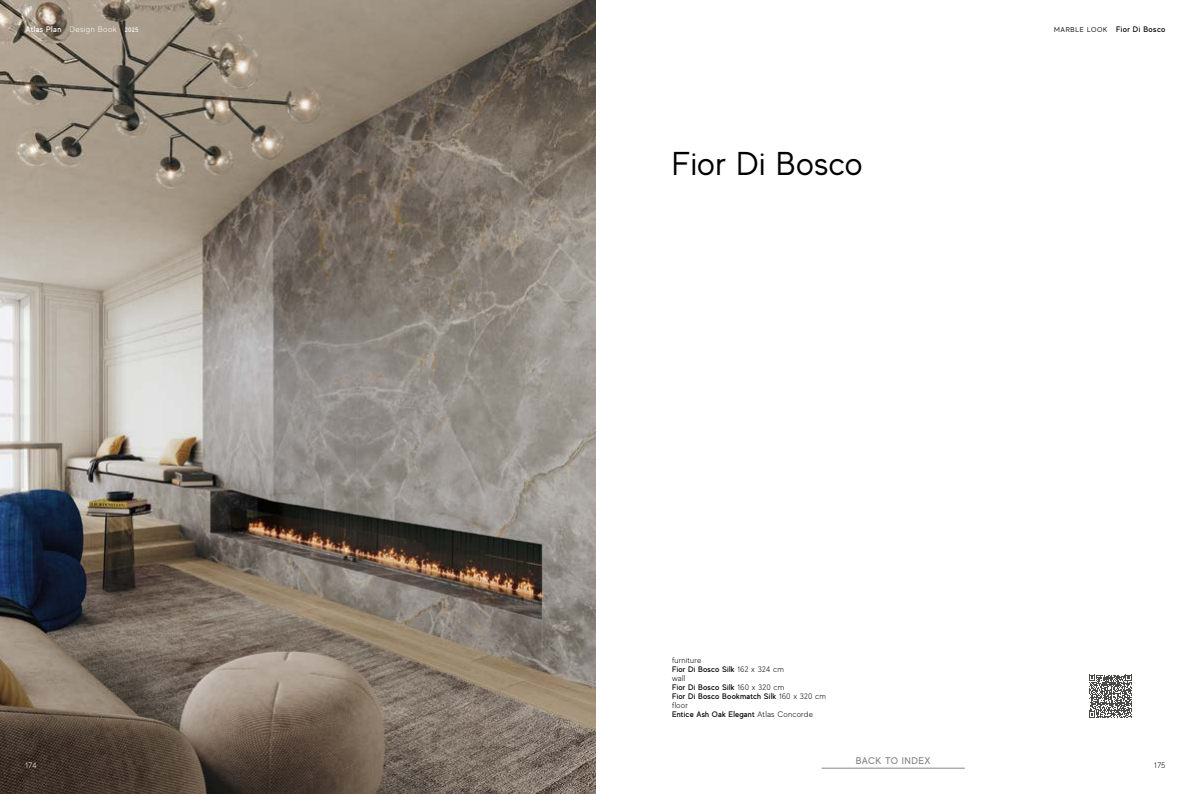
<style>
.page{position:relative;width:1191px;height:794px;background:#fff}
.page>*{position:absolute;margin:0;border:0;box-sizing:border-box;transform-origin:0 0}
.t1{font:33px "MADE Evolve Sans";letter-spacing:.015em;color:#000}
.t2{font:500 9.7px "MADE Evolve Sans";letter-spacing:.05em;color:#878787}
.t3{font:500 8px/9px "MADE Evolve Sans";letter-spacing:.03em;color:#000}
.t4{font:300 8px "MADE Evolve Sans";letter-spacing:.04em;color:#fff}
.t5{font:500 8px "MADE Evolve Sans";letter-spacing:.05em;color:#000}
.t6{font:300 8px "MADE Evolve Sans";color:#000}
.s1{font-weight:500}
.s2{font-weight:500;font-size:6.5px}
.s3{font-weight:300}
.s4{font-weight:400;font-size:7px}
</style>
<div class="page">
<img style="left:0;top:0;width:595px;height:794px">
<svg style="left:1089px;top:675px;width:42px;height:42px"></svg>
<hr style="left:821px;top:768px;width:143px;height:1px;background:#878787">
<p class="t4" style="left:26px;top:24px;width:114px"><span class="s1">Atlas Plan</span> Design Book <span class="s2">2025</span></p>
<h1 class="t1" style="left:672px;top:143px;width:192px">Fior Di Bosco</h1>
<p class="t3" style="left:672px;top:656px;width:155px"><span class="s3">furniture<br></span>Fior Di Bosco Silk <span class="s3">162 x 324 cm<br>wall<br></span>Fior Di Bosco Silk <span class="s3">160 x 320 cm<br></span>Fior Di Bosco Bookmatch Silk <span class="s3">160 x 320 cm floor<br></span>Entice Ash Oak Elegant <span class="s3">Atlas Concorde</span></p>
<p class="t5" style="left:1054px;top:24px;width:113px"><span class="s4">MARBLE LOOK</span> Fior Di Bosco</p>
<p class="t2" style="left:856px;top:754px;width:76px">BACK TO INDEX</p>
<p class="t4" style="left:26px;top:760px;width:13px">174</p>
<p class="t6" style="left:1154px;top:760px;width:13px">175</p>
</div>
